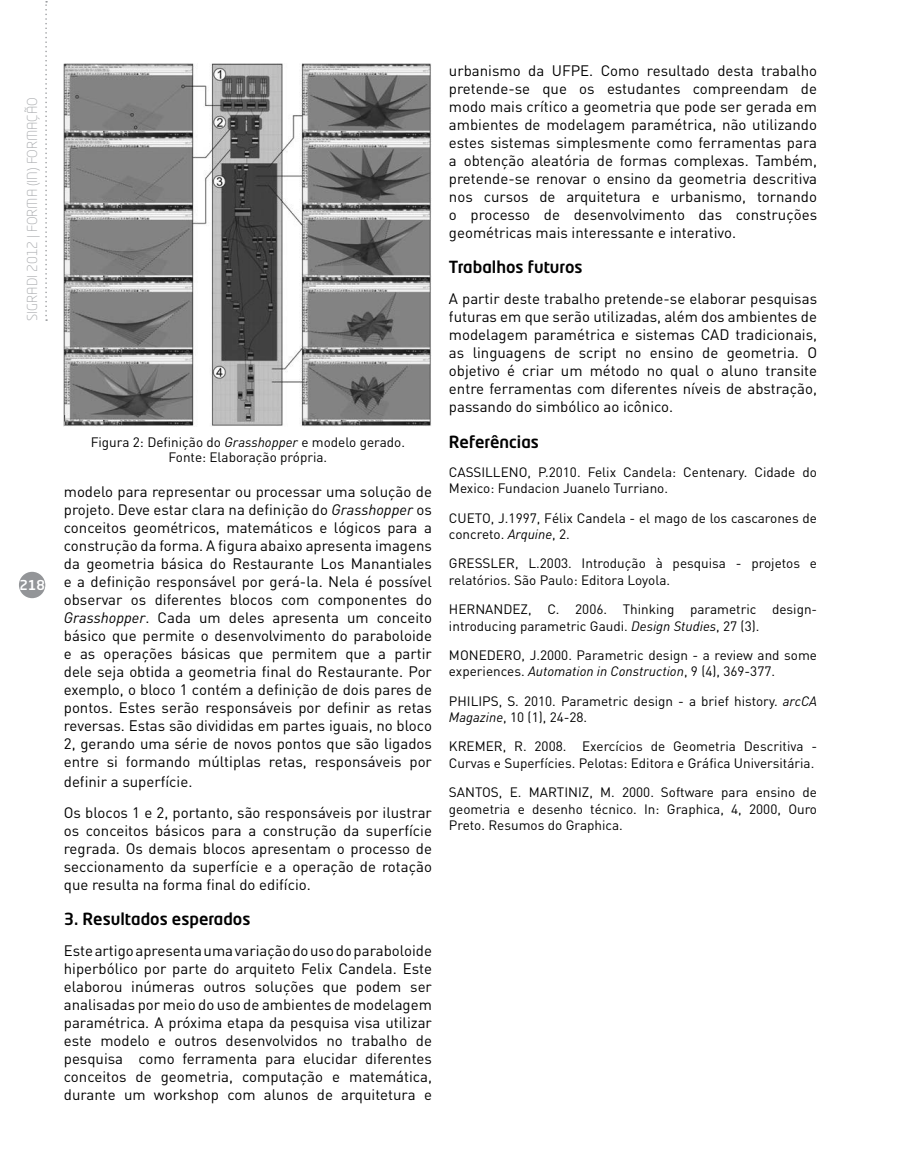
<style>
.page{position:relative;width:915px;height:1170px;background:#fff}
.page>*{position:absolute;margin:0;border:0;box-sizing:border-box;transform-origin:0 0}
.t1{font:500 16.5px "Neo Tech Std";color:#000}
.t2{font:15px/18px "DIN";color:#000;text-align:justify}
.t3{font:13.5px/16.5px "DIN";color:#000}
.t4{font:300 13.5px "Neo Tech Std";color:#a7a9ac}
.t5{font:500 13.5px "Neo Tech Std";color:#fff}
.s1{font-style:italic}
</style>
<div class="page">
<div style="left:19px;top:571px;width:26px;height:27px;background:#939598;border-radius:50%"></div>
<svg style="left:45px;top:1px;width:2px;height:320px"></svg>
<img style="left:64px;top:64px;width:367px;height:362px">
<p class="t4" style="left:24px;top:321px;width:225px;rotate:-90deg">SIGRADI 2012 | FORMA (IN) FORMAÇÃO</p>
<p class="t5" style="left:19px;top:576px;width:27px">218</p>
<p class="t3" style="left:91px;top:434px;width:316px;line-height:15px;text-align:center">Figura 2: Definição do <span class="s1">Grasshopper</span> e modelo gerado.<br>Fonte: Elaboração própria.</p>
<p class="t2" style="left:64px;top:482px;width:369px">modelo para representar ou processar uma solução de projeto. Deve estar clara na definição do <span class="s1">Grasshopper</span> os conceitos geométricos, matemáticos e lógicos para a construção da forma. A figura abaixo apresenta imagens da geometria básica do Restaurante Los Manantiales e a definição responsável por gerá-la. Nela é possível observar os diferentes blocos com componentes do <span class="s1">Grasshopper</span>. Cada um deles apresenta um conceito básico que permite o desenvolvimento do paraboloide e as operações básicas que permitem que a partir dele seja obtida a geometria final do Restaurante. Por exemplo, o bloco 1 contém a definição de dois pares de pontos. Estes serão responsáveis por definir as retas reversas. Estas são divididas em partes iguais, no bloco 2, gerando uma série de novos pontos que são ligados entre si formando múltiplas retas, responsáveis por</p>
<p class="t2" style="left:64px;top:765px;width:369px;line-height:30.8px">definir a superfície.<br>Os blocos 1 e 2, portanto, são responsáveis por ilustrar</p>
<p class="t2" style="left:64px;top:820px;width:369px">os conceitos básicos para a construção da superfície regrada. Os demais blocos apresentam o processo de seccionamento da superfície e a operação de rotação que resulta na forma final do edifício.</p>
<p class="t1" style="left:64px;top:908px;width:188px">3. Resultados esperados</p>
<p class="t2" style="left:64px;top:940px;width:369px">Este artigo apresenta uma variação do uso do paraboloide hiperbólico por parte do arquiteto Felix Candela. Este elaborou inúmeras outros soluções que podem ser analisadas por meio do uso de ambientes de modelagem paramétrica. A próxima etapa da pesquisa visa utilizar este modelo e outros desenvolvidos no trabalho de pesquisa como ferramenta para elucidar diferentes conceitos de geometria, computação e matemática, durante um workshop com alunos de arquitetura e</p>
<p class="t2" style="left:449px;top:61px;width:369px">urbanismo da UFPE. Como resultado desta trabalho pretende-se que os estudantes compreendam de modo mais crítico a geometria que pode ser gerada em ambientes de modelagem paramétrica, não utilizando estes sistemas simplesmente como ferramentas para a obtenção aleatória de formas complexas. Também, pretende-se renovar o ensino da geometria descritiva nos cursos de arquitetura e urbanismo, tornando o processo de desenvolvimento das construções geométricas mais interessante e interativo.</p>
<p class="t1" style="left:449px;top:257px;width:135px">Trabalhos futuros</p>
<p class="t2" style="left:449px;top:289px;width:369px">A partir deste trabalho pretende-se elaborar pesquisas futuras em que serão utilizadas, além dos ambientes de modelagem paramétrica e sistemas CAD tradicionais, as linguagens de script no ensino de geometria. O objetivo é criar um método no qual o aluno transite entre ferramentas com diferentes níveis de abstração, passando do simbólico ao icônico.</p>
<p class="t1" style="left:449px;top:431px;width:91px">Referências</p>
<p class="t3" style="left:449px;top:463px;width:369px">CASSILLENO, P.2010. Felix Candela: Centenary. Cidade do<br>Mexico: Fundacion Juanelo Turriano.</p>
<p class="t3" style="left:449px;top:509px;width:369px">CUETO, J.1997, Félix Candela - el mago de los cascarones de concreto. <span class="s1">Arquine</span>, 2.</p>
<p class="t3" style="left:449px;top:555px;width:369px">GRESSLER, L.2003. Introdução à pesquisa - projetos e relatórios. São Paulo: Editora Loyola.</p>
<p class="t3" style="left:449px;top:600px;width:369px">HERNANDEZ, C. 2006. Thinking parametric design&shy;introducing parametric Gaudi. <span class="s1">Design Studies</span>, 27 (3).</p>
<p class="t3" style="left:449px;top:646px;width:369px">MONEDERO, J.2000. Parametric design - a review and some experiences. <span class="s1">Automation in Construction</span>, 9 (4), 369-377.</p>
<p class="t3" style="left:449px;top:692px;width:369px">PHILIPS, S. 2010. Parametric design - a brief history. <span class="s1">arcCA<br>Magazine</span>, 10 (1), 24-28.</p>
<p class="t3" style="left:449px;top:738px;width:369px">KREMER, R. 2008. Exercícios de Geometria Descritiva -<br>Curvas e Superfícies. Pelotas: Editora e Gráfica Universitária.</p>
<p class="t3" style="left:449px;top:783px;width:369px;text-align:justify">SANTOS, E. MARTINIZ, M. 2000. Software para ensino de geometria e desenho técnico. In: Graphica, 4, 2000, Ouro Preto. Resumos do Graphica.</p>
</div>
